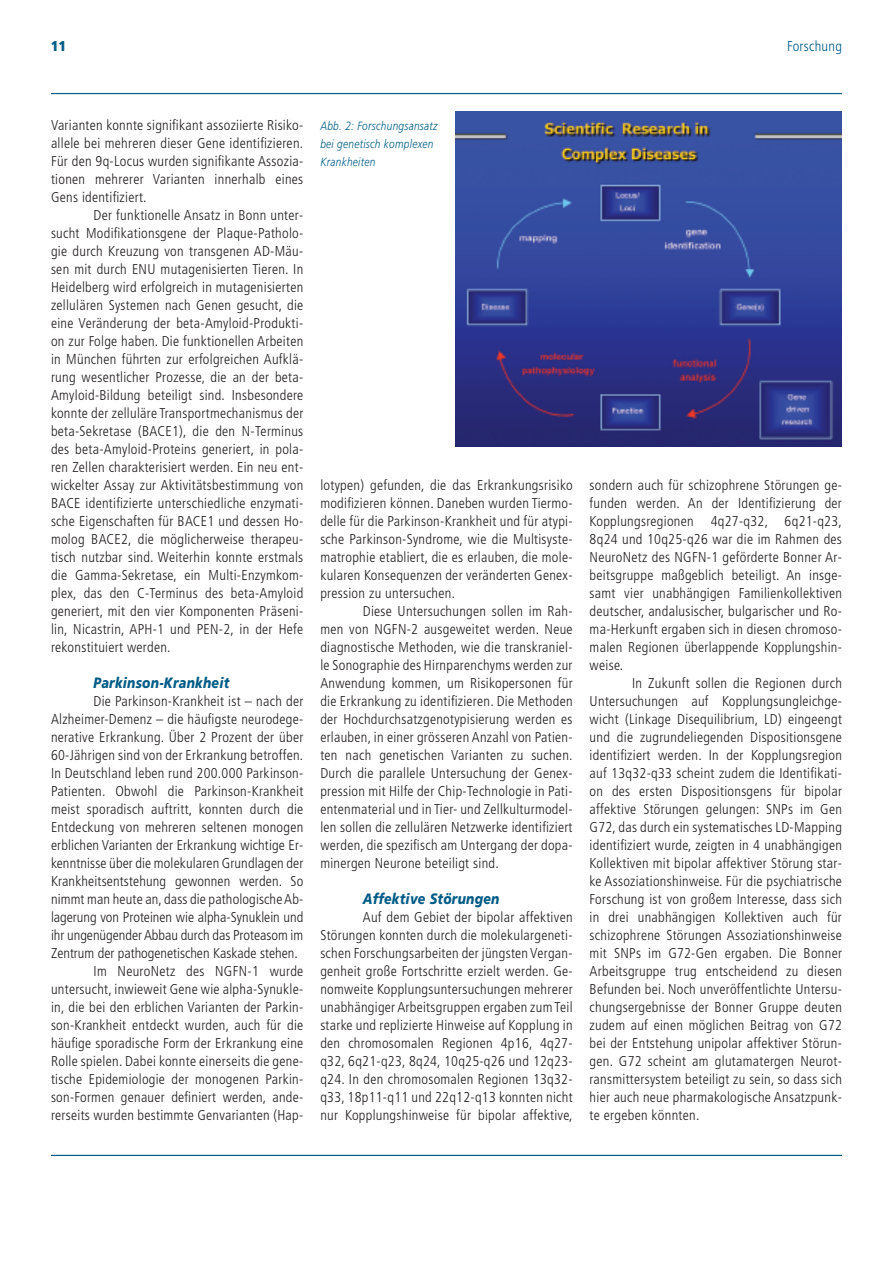
<style>
.page{position:relative;width:893px;height:1263px;background:#fff}
.page>*{position:absolute;margin:0;border:0;box-sizing:border-box;transform-origin:0 0}
.t1{font:italic 900 15px "Frutiger LT";letter-spacing:.02em;color:#005c86;scale:.83 1}
.t2{font:300 condensed 14.25px/18px "Frutiger LT";letter-spacing:.02em;color:#231f20;text-align:justify}
.t3{font:300 condensed 14.25px "Frutiger LT";color:#231f20}
.t4{font:300 condensed 14.25px "Frutiger LT";letter-spacing:.02em;color:#005c86}
.t5{font:900 condensed 14.25px "Frutiger LT";color:#005c86}
.t6{font:italic 300 12px/18px "Frutiger LT";letter-spacing:.03em;color:#005c86;scale:.84 1}
</style>
<div class="page">
<hr style="left:51px;top:93px;width:791px;height:1px;background:#005c86">
<hr style="left:51px;top:1155px;width:791px;height:1px;background:#005c86">
<img style="left:455px;top:112px;width:387px;height:334px">
<p class="t5" style="left:51px;top:40px;width:17px">11</p>
<p class="t4" style="left:787px;top:40px;width:56px">Forschung</p>
<p class="t2" style="left:51px;top:117px;width:254px">Varianten konnte signifikant assoziierte Risiko&shy;allele bei mehreren dieser Gene identifizieren.<br>Für den 9q-Locus wurden signifikante Assozia&shy;tionen mehrerer Varianten innerhalb eines Gens identifiziert.</p>
<p class="t2" style="left:51px;top:207px;width:254px;text-indent:43px">Der funktionelle Ansatz in Bonn unter&shy;sucht Modifikationsgene der Plaque-Patholo&shy;gie durch Kreuzung von transgenen AD-Mäu&shy;sen mit durch ENU mutagenisierten Tieren. In Heidelberg wird erfolgreich in mutagenisierten zellulären Systemen nach Genen gesucht, die eine Veränderung der beta-Amyloid-Produkti&shy;on zur Folge haben. Die funktionellen Arbeiten in München führten zur erfolgreichen Aufklä&shy;rung wesentlicher Prozesse, die an der beta-Amyloid-Bildung beteiligt sind. Insbesondere konnte der zelluläre Transportmechanismus der beta-Sekretase (BACE1), die den N-Terminus des beta-Amyloid-Proteins generiert, in pola&shy;ren Zellen charakterisiert werden. Ein neu ent&shy;wickelter Assay zur Aktivitätsbestimmung von BACE identifizierte unterschiedliche enzymati&shy;sche Eigenschaften für BACE1 und dessen Ho&shy;molog BACE2, die möglicherweise therapeu&shy;tisch nutzbar sind. Weiterhin konnte erstmals die Gamma-Sekretase, ein Multi-Enzymkom&shy;plex, das den C-Terminus des beta-Amyloid generiert, mit den vier Komponenten Präseni&shy;lin, Nicastrin, APH-1 und PEN-2, in der Hefe rekonstituiert werden.</p>
<p class="t1" style="left:94px;top:676px;width:165px">Parkinson-Krankheit</p>
<p class="t2" style="left:94px;top:693px;width:211px">Die Parkinson-Krankheit ist – nach der</p>
<p class="t2" style="left:51px;top:711px;width:254px">Alzheimer-Demenz – die häufigste neurodege-</p>
<p class="t2" style="left:51px;top:729px;width:254px">nerative Erkrankung. Über 2 Prozent der über</p>
<p class="t2" style="left:51px;top:747px;width:254px">60-Jährigen sind von der Erkrankung betroffen.</p>
<p class="t2" style="left:51px;top:765px;width:254px">In Deutschland leben rund 200.000 Parkinson-</p>
<p class="t2" style="left:51px;top:783px;width:254px">Patienten. Obwohl die Parkinson-Krankheit</p>
<p class="t2" style="left:51px;top:801px;width:254px">meist sporadisch auftritt, konnten durch die</p>
<p class="t2" style="left:51px;top:819px;width:254px">Entdeckung von mehreren seltenen monogen</p>
<p class="t2" style="left:51px;top:837px;width:254px">erblichen Varianten der Erkrankung wichtige Er-</p>
<p class="t2" style="left:51px;top:855px;width:254px">kenntnisse über die molekularen Grundlagen der</p>
<p class="t2" style="left:51px;top:873px;width:254px">Krankheitsentstehung gewonnen werden. So</p>
<p class="t2" style="left:51px;top:891px;width:254px">nimmt man heute an, dass die pathologische Ab-</p>
<p class="t3" style="left:51px;top:911px;width:254px">lagerung von Proteinen wie alpha-Synuklein und</p>
<p class="t3" style="left:51px;top:929px;width:254px">ihr ungenügender Abbau durch das Proteasom im</p>
<p class="t3" style="left:51px;top:947px;width:248px">Zentrum der pathogenetischen Kaskade stehen.</p>
<p class="t2" style="left:94px;top:963px;width:211px">Im NeuroNetz des NGFN-1 wurde</p>
<p class="t2" style="left:51px;top:981px;width:254px">untersucht, inwieweit Gene wie alpha-Synukle-</p>
<p class="t2" style="left:51px;top:999px;width:254px">in, die bei den erblichen Varianten der Parkin-</p>
<p class="t2" style="left:51px;top:1017px;width:254px">son-Krankheit entdeckt wurden, auch für die</p>
<p class="t2" style="left:51px;top:1035px;width:254px">häufige sporadische Form der Erkrankung eine</p>
<p class="t2" style="left:51px;top:1053px;width:254px">Rolle spielen. Dabei konnte einerseits die gene-</p>
<p class="t2" style="left:51px;top:1071px;width:254px">tische Epidemiologie der monogenen Parkin-</p>
<p class="t2" style="left:51px;top:1089px;width:254px">son-Formen genauer definiert werden, ande-</p>
<p class="t2" style="left:51px;top:1107px;width:254px">rerseits wurden bestimmte Genvarianten (Hap-</p>
<p class="t6" style="left:320px;top:117px;width:141px">Abb. 2: Forschungsansatz bei genetisch komplexen<br>Krankheiten</p>
<p class="t2" style="left:320px;top:477px;width:254px">lotypen) gefunden, die das Erkrankungsrisiko modifizieren können. Daneben wurden Tiermo&shy;delle für die Parkinson-Krankheit und für atypi&shy;sche Parkinson-Syndrome, wie die Multisyste&shy;matrophie etabliert, die es erlauben, die mole&shy;kularen Konsequenzen der veränderten Genex&shy;pression zu untersuchen.</p>
<p class="t2" style="left:320px;top:603px;width:254px;text-indent:43px">Diese Untersuchungen sollen im Rah&shy;men von NGFN-2 ausgeweitet werden. Neue diagnostische Methoden, wie die transkraniel&shy;le Sonographie des Hirnparenchyms werden zur Anwendung kommen, um Risikopersonen für die Erkrankung zu identifizieren. Die Methoden der Hochdurchsatzgenotypisierung werden es erlauben, in einer grösseren Anzahl von Patien&shy;ten nach genetischen Varianten zu suchen.<br>Durch die parallele Untersuchung der Genex&shy;pression mit Hilfe der Chip-Technologie in Pati&shy;entenmaterial und in Tier- und Zellkulturmodel&shy;len sollen die zellulären Netzwerke identifiziert werden, die spezifisch am Untergang der dopa&shy;minergen Neurone beteiligt sind.</p>
<p class="t1" style="left:363px;top:892px;width:166px">Affektive Störungen</p>
<p class="t2" style="left:320px;top:909px;width:254px;text-indent:43px">Auf dem Gebiet der bipolar affektiven Störungen konnten durch die molekulargeneti&shy;schen Forschungsarbeiten der jüngsten Vergan&shy;genheit große Fortschritte erzielt werden. Ge&shy;nomweite Kopplungsuntersuchungen mehrerer unabhängiger Arbeitsgruppen ergaben zum Teil starke und replizierte Hinweise auf Kopplung in den chromosomalen Regionen 4p16, 4q27- q32, 6q21-q23, 8q24, 10q25-q26 und 12q23- q24. In den chromosomalen Regionen 13q32- q33, 18p11-q11 und 22q12-q13 konnten nicht nur Kopplungshinweise für bipolar affektive,</p>
<p class="t2" style="left:590px;top:477px;width:254px">sondern auch für schizophrene Störungen ge&shy;funden werden. An der Identifizierung der Kopplungsregionen 4q27-q32, 6q21-q23, 8q24 und 10q25-q26 war die im Rahmen des NeuroNetz des NGFN-1 geförderte Bonner Ar&shy;beitsgruppe maßgeblich beteiligt. An insge&shy;samt vier unabhängigen Familienkollektiven deutscher, andalusischer, bulgarischer und Ro&shy;ma-Herkunft ergaben sich in diesen chromoso&shy;malen Regionen überlappende Kopplungshin&shy;weise.</p>
<p class="t2" style="left:590px;top:675px;width:254px;text-indent:43px">In Zukunft sollen die Regionen durch Untersuchungen auf Kopplungsungleichge&shy;wicht (Linkage Disequilibrium, LD) eingeengt und die zugrundeliegenden Dispositionsgene identifiziert werden. In der Kopplungsregion auf 13q32-q33 scheint zudem die Identifikati&shy;on des ersten Dispositionsgens für bipolar affektive Störungen gelungen: SNPs im Gen G72, das durch ein systematisches LD-Mapping identifiziert wurde, zeigten in 4 unabhängigen Kollektiven mit bipolar affektiver Störung star&shy;ke Assoziationshinweise. Für die psychiatrische Forschung ist von großem Interesse, dass sich in drei unabhängigen Kollektiven auch für schizophrene Störungen Assoziationshinweise mit SNPs im G72-Gen ergaben. Die Bonner Arbeitsgruppe trug entscheidend zu diesen Befunden bei. Noch unveröffentlichte Untersu&shy;chungsergebnisse der Bonner Gruppe deuten zudem auf einen möglichen Beitrag von G72 bei der Entstehung unipolar affektiver Störun&shy;gen. G72 scheint am glutamatergen Neurot&shy;ransmittersystem beteiligt zu sein, so dass sich hier auch neue pharmakologische Ansatzpunk&shy;te ergeben könnten.</p>
</div>
